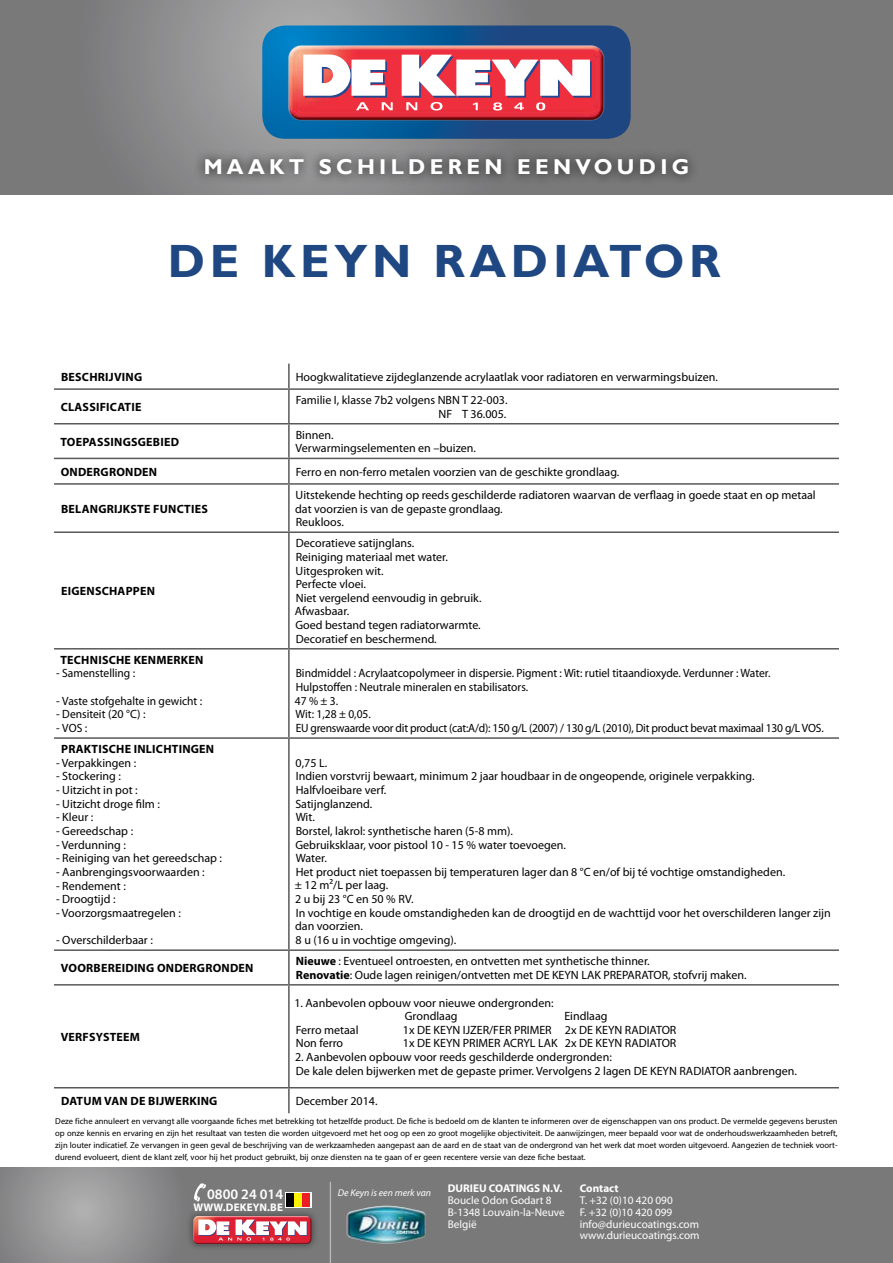
<style>
.page{position:relative;width:893px;height:1263px;background:#fff}
.page>*{position:absolute;margin:0;border:0;box-sizing:border-box;transform-origin:0 0}
.t1{font:700 46.65px "Gill Sans";letter-spacing:.1em;color:#1f4782}
.t2{font:700 21.45px "Gill Sans";letter-spacing:.2em;color:#fff}
.t3{font:600 14.55px "Myriad Pro";color:#fff}
.t4{font:12px/13.6px "Myriad Pro";color:#000}
.t5{font:12px/12px "Myriad Arabic";color:#000;text-align:justify}
.t6{font:12px/13.6px "Myriad Pro";color:#000;scale:.96 1}
.t7{font:700 12px "Myriad Pro";letter-spacing:.02em;color:#000}
.t8{font:11.25px/11.9px "Myriad Pro";color:#fff}
.t9{font:700 11.25px "Myriad Pro";color:#fff}
.t10{font:700 11.1px "Myriad Pro";letter-spacing:.02em;color:#fff}
.t11{font:italic 9.75px "Myriad Pro";color:#fff}
.s1{font-weight:700}
</style>
<div class="page">
<svg style="left:0;top:0;width:893px;height:194px;background:#808081"></svg>
<svg style="left:262px;top:26px;width:369px;height:113px"></svg>
<svg style="left:0;top:1167px;width:893px;height:96px;background:#7f7f80"></svg>
<div style="left:194px;top:148px;width:505px;height:38px;background:#000;opacity:.75"></div>
<hr style="left:288px;top:364px;width:2px;height:24px;background:#58595b">
<hr style="left:54px;top:388px;width:235px;height:2px;background:#58595b">
<hr style="left:289px;top:388px;width:550px;height:2px;background:#58595b">
<hr style="left:288px;top:390px;width:2px;height:33px;background:#58595b">
<hr style="left:54px;top:423px;width:235px;height:1px;background:#58595b">
<hr style="left:289px;top:423px;width:550px;height:1px;background:#58595b">
<hr style="left:288px;top:424px;width:2px;height:34px;background:#58595b">
<hr style="left:54px;top:458px;width:235px;height:1px;background:#58595b">
<hr style="left:289px;top:458px;width:550px;height:1px;background:#58595b">
<hr style="left:288px;top:459px;width:2px;height:24px;background:#58595b">
<hr style="left:54px;top:483px;width:235px;height:2px;background:#58595b">
<hr style="left:289px;top:483px;width:550px;height:2px;background:#58595b">
<hr style="left:288px;top:485px;width:2px;height:46px;background:#58595b">
<hr style="left:54px;top:531px;width:235px;height:2px;background:#58595b">
<hr style="left:289px;top:531px;width:550px;height:2px;background:#58595b">
<hr style="left:288px;top:533px;width:2px;height:115px;background:#58595b">
<hr style="left:54px;top:648px;width:235px;height:1px;background:#58595b">
<hr style="left:289px;top:648px;width:550px;height:1px;background:#58595b">
<hr style="left:288px;top:649px;width:2px;height:88px;background:#58595b">
<hr style="left:54px;top:737px;width:235px;height:2px;background:#58595b">
<hr style="left:289px;top:737px;width:550px;height:2px;background:#58595b">
<hr style="left:288px;top:739px;width:2px;height:210px;background:#58595b">
<hr style="left:54px;top:949px;width:235px;height:2px;background:#58595b">
<hr style="left:289px;top:949px;width:550px;height:2px;background:#58595b">
<hr style="left:288px;top:951px;width:2px;height:33px;background:#58595b">
<hr style="left:54px;top:984px;width:235px;height:1px;background:#58595b">
<hr style="left:289px;top:984px;width:550px;height:1px;background:#58595b">
<hr style="left:288px;top:985px;width:2px;height:102px;background:#58595b">
<hr style="left:54px;top:1087px;width:235px;height:1px;background:#58595b">
<hr style="left:289px;top:1087px;width:550px;height:1px;background:#58595b">
<hr style="left:288px;top:1088px;width:2px;height:25px;background:#58595b">
<div style="left:186px;top:1209px;width:133px;height:42px;background:#000;opacity:.5"></div>
<svg style="left:193px;top:1216px;width:118px;height:28px"></svg>
<img style="left:347px;top:1206px;width:79px;height:38px">
<hr style="left:330px;top:1182px;width:1px;height:81px;background:#fff">
<svg style="left:194px;top:1183px;width:12px;height:18px"></svg>
<svg style="left:285px;top:1192px;width:27px;height:16px"></svg>
<div style="left:286px;top:1193px;width:8px;height:13px;background:#000"></div>
<div style="left:294px;top:1193px;width:8px;height:13px;background:#fff200"></div>
<div style="left:302px;top:1193px;width:8px;height:13px;background:#ed1d24"></div>
<h2 class="t2" style="left:204px;top:154px;width:487px">MAAKT SCHILDEREN EENVOUDIG</h2>
<h1 class="t1" style="left:168px;top:233px;width:554px">DE KEYN RADIATOR</h1>
<p class="t7" style="left:61px;top:370px;width:83px">BESCHRIJVING</p>
<p class="t4" style="left:296px;top:370px;width:424px">Hoogkwalitatieve zijdeglanzende acrylaatlak voor radiatoren en verwarmingsbuizen.</p>
<p class="t7" style="left:61px;top:400px;width:82px">CLASSIFICATIE</p>
<p class="t4" style="left:296px;top:393px;width:213px;text-align:right">Familie I, klasse 7b2 volgens NBN T 22-003.<br>NF T 36.005.</p>
<p class="t7" style="left:60px;top:435px;width:120px">TOEPASSINGSGEBIED</p>
<p class="t4" style="left:296px;top:428px;width:182px">Binnen.<br>Verwarmingselementen en –buizen.</p>
<p class="t7" style="left:61px;top:465px;width:98px">ONDERGRONDEN</p>
<p class="t4" style="left:296px;top:465px;width:325px">Ferro en non-ferro metalen voorzien van de geschikte grondlaag.</p>
<p class="t7" style="left:61px;top:502px;width:148px">BELANGRIJKSTE FUNCTIES</p>
<p class="t4" style="left:295px;top:488px;width:522px">Uitstekende hechting op reeds geschilderde radiatoren waarvan de verflaag in goede staat en op metaal dat voorzien is van de gepaste grondlaag.<br>Reukloos.</p>
<p class="t7" style="left:61px;top:584px;width:95px">EIGENSCHAPPEN</p>
<p class="t7" style="left:60px;top:653px;width:144px">TECHNISCHE KENMERKEN</p>
<p class="t4" style="left:56px;top:667px;width:81px">- Samenstelling :</p>
<p class="t4" style="left:56px;top:694px;width:148px">- Vaste stofgehalte in gewicht :</p>
<p class="t4" style="left:56px;top:708px;width:91px">- Densiteit (20 °C) :</p>
<p class="t4" style="left:56px;top:721px;width:33px">- VOS :</p>
<p class="t7" style="left:61px;top:742px;width:155px">PRAKTISCHE INLICHTINGEN</p>
<p class="t4" style="left:56px;top:756px;width:82px">- Verpakkingen :</p>
<p class="t4" style="left:56px;top:770px;width:66px">- Stockering :</p>
<p class="t4" style="left:56px;top:783px;width:83px">- Uitzicht in pot :</p>
<p class="t4" style="left:56px;top:797px;width:105px">- Uitzicht droge film :</p>
<p class="t4" style="left:56px;top:811px;width:39px">- Kleur :</p>
<p class="t4" style="left:56px;top:824px;width:79px">- Gereedschap :</p>
<p class="t4" style="left:56px;top:838px;width:71px">- Verdunning :</p>
<p class="t4" style="left:56px;top:852px;width:168px">- Reiniging van het gereedschap :</p>
<p class="t4" style="left:56px;top:865px;width:150px">- Aanbrengingsvoorwaarden :</p>
<p class="t4" style="left:56px;top:879px;width:71px">- Rendement :</p>
<p class="t4" style="left:56px;top:892px;width:61px">- Droogtijd :</p>
<p class="t4" style="left:56px;top:906px;width:126px">- Voorzorgsmaatregelen :</p>
<p class="t4" style="left:56px;top:933px;width:98px">- Overschilderbaar :</p>
<p class="t4" style="left:295px;top:537px;width:188px">Decoratieve satijnglans.<br>Reiniging materiaal met water.<br>Uitgesproken wit.<br>Perfecte vloei.<br>Niet vergelend eenvoudig in gebruik.<br>Afwasbaar.<br>Goed bestand tegen radiatorwarmte.<br>Decoratief en beschermend.</p>
<p class="t6" style="left:295px;top:667px;width:552px">Bindmiddel : Acrylaatcopolymeer in dispersie. Pigment : Wit: rutiel titaandioxyde. Verdunner : Water.<br>Hulpstoffen : Neutrale mineralen en stabilisators.<br>47 % ± 3.<br>Wit: 1,28 ± 0,05.<br>EU grenswaarde voor dit product (cat:A/d): 150 g/L (2007) / 130 g/L (2010), Dit product bevat maximaal 130 g/L VOS.</p>
<p class="t4" style="left:295px;top:756px;width:537px">0,75 L.<br>Indien vorstvrij bewaart, minimum 2 jaar houdbaar in de ongeopende, originele verpakking.<br>Halfvloeibare verf.<br>Satijnglanzend.<br>Wit.<br>Borstel, lakrol: synthetische haren (5-8 mm).<br>Gebruiksklaar, voor pistool 10 - 15 % water toevoegen.<br>Water.<br>Het product niet toepassen bij temperaturen lager dan 8 °C en/of bij té vochtige omstandigheden.<br>± 12 m²/L per laag.<br>2 u bij 23 °C en 50 % RV.<br>In vochtige en koude omstandigheden kan de droogtijd en de wachttijd voor het overschilderen langer zijn dan voorzien.<br>8 u (16 u in vochtige omgeving).</p>
<p class="t7" style="left:61px;top:961px;width:194px">VOORBEREIDING ONDERGRONDEN</p>
<p class="t4" style="left:296px;top:954px;width:452px"><span class="s1">Nieuwe</span> : Eventueel ontroesten, en ontvetten met synthetische thinner.<br><span class="s1">Renovatie</span>: Oude lagen reinigen/ontvetten met DE KEYN LAK PREPARATOR, stofvrij maken.</p>
<p class="t7" style="left:61px;top:1030px;width:81px">VERFSYSTEEM</p>
<p class="t4" style="left:405px;top:996px;width:150px;text-indent:-110px">1. Aanbevolen opbouw voor nieuwe ondergronden:<br>Grondlaag</p>
<p class="t4" style="left:564px;top:1009px;width:45px">Eindlaag</p>
<p class="t4" style="left:296px;top:1023px;width:64px">Ferro metaal</p>
<p class="t4" style="left:403px;top:1023px;width:275px">1x DE KEYN IJZER/FER PRIMER 2x DE KEYN RADIATOR</p>
<p class="t4" style="left:296px;top:1037px;width:49px">Non ferro</p>
<p class="t4" style="left:403px;top:1037px;width:275px">1x DE KEYN PRIMER ACRYL LAK 2x DE KEYN RADIATOR</p>
<p class="t4" style="left:295px;top:1050px;width:503px">2. Aanbevolen opbouw voor reeds geschilderde ondergronden:<br>De kale delen bijwerken met de gepaste primer. Vervolgens 2 lagen DE KEYN RADIATOR aanbrengen.</p>
<p class="t7" style="left:61px;top:1094px;width:158px">DATUM VAN DE BIJWERKING</p>
<p class="t4" style="left:296px;top:1094px;width:83px">December 2014.</p>
<p class="t5" style="left:55px;top:1115px;width:784px">Deze fiche annuleert en vervangt alle voorgaande fiches met betrekking tot hetzelfde product. De fiche is bedoeld om de klanten te informeren over de eigenschappen van ons product. De vermelde gegevens berusten op onze kennis en ervaring en zijn het resultaat van testen die worden uitgevoerd met het oog op een zo groot mogelijke objectiviteit. De aanwijzingen, meer bepaald voor wat de onderhoudswerkzaamheden betreft, zijn louter indicatief. Ze vervangen in geen geval de beschrijving van de werkzaamheden aangepast aan de aard en de staat van de ondergrond van het werk dat moet worden uitgevoerd. Aangezien de techniek voort&shy;durend evolueert, dient de klant zelf, voor hij het product gebruikt, bij onze diensten na te gaan of er geen recentere versie van deze fiche bestaat.</p>
<p class="t3" style="left:207px;top:1186px;width:77px">0800 24 014</p>
<p class="t10" style="left:193px;top:1201px;width:91px">WWW.DEKEYN.BE</p>
<p class="t11" style="left:338px;top:1187px;width:95px">De Keyn is een merk van</p>
<p class="t9" style="left:448px;top:1182px;width:116px">DURIEU COATINGS N.V.</p>
<p class="t8" style="left:448px;top:1194px;width:118px">Boucle Odon Godart 8<br>B-1348 Louvain-la-Neuve<br>België</p>
<p class="t9" style="left:580px;top:1182px;width:40px">Contact</p>
<p class="t8" style="left:580px;top:1194px;width:121px">T. +32 (0)10 420 090<br>F. +32 (0)10 420 099 info@durieucoatings.com www.durieucoatings.com</p>
</div>
